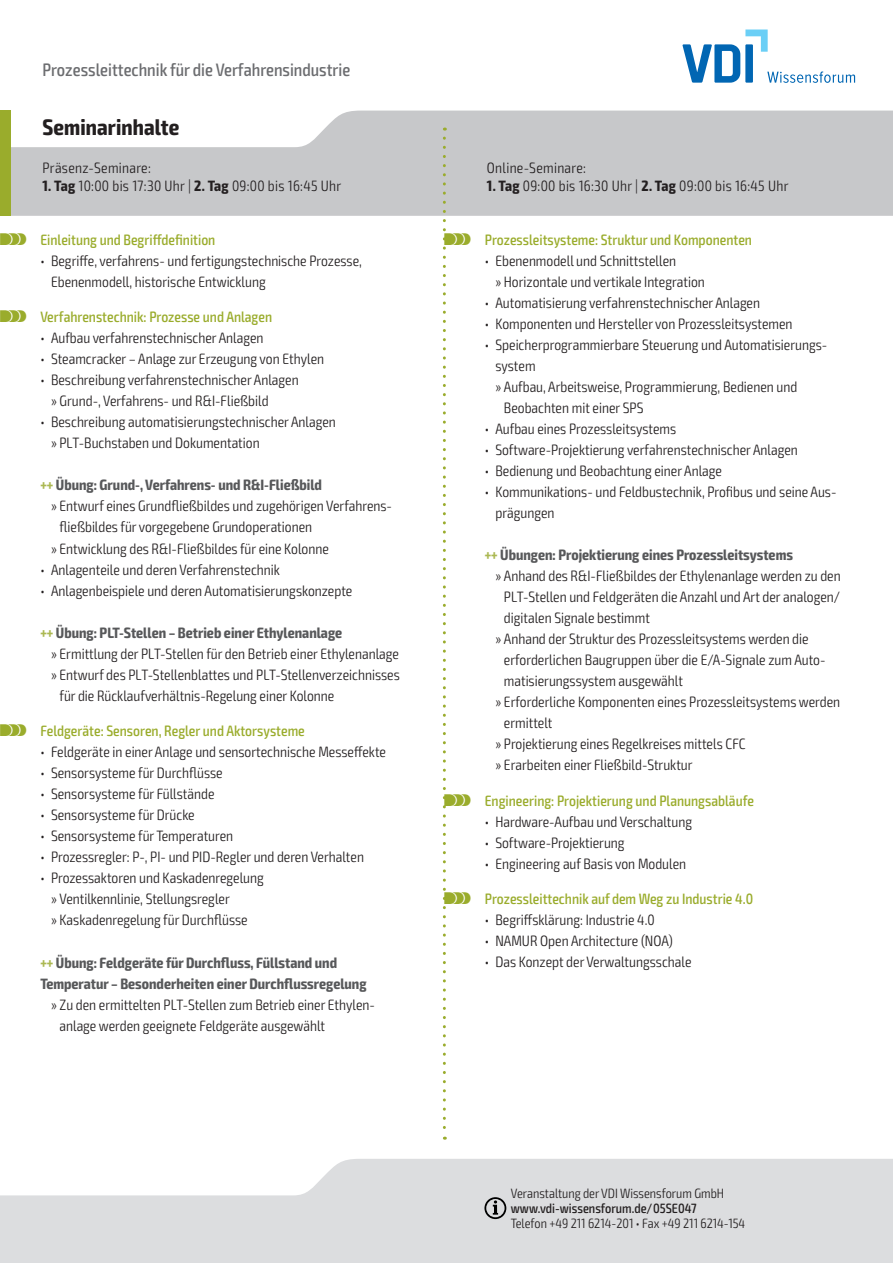
<style>
.page{position:relative;width:893px;height:1263px;background:#fff}
.page>*{position:absolute;margin:0;border:0;box-sizing:border-box;transform-origin:0 0}
.t1{font:700 condensed 22.5px "Exo 2";letter-spacing:.005em;color:#231f20}
.t2{font:500 condensed 18px "Exo 2";color:#6c6d70}
.t3{font:300 condensed 15px/21px "Exo 2";color:#231f20}
.t4{font:500 condensed 15px "Exo 2";color:#9aac2c}
.t5{font:700 condensed 15px/21px "Exo 2";color:#57585a}
.t6{font:300 condensed 15px "Exo 2";letter-spacing:.02em;color:#231f20}
.t7{font:300 condensed 13.5px "Exo 2";color:#231f20}
.t8{font:500 condensed 13.5px "Exo 2";color:#231f20}
.s1{font-weight:700}
.s2{font-family:"VDI Iconset S4 A Regular";font-weight:400;font-stretch:normal}
.s3{color:#abb852}
</style>
<div class="page">
<svg style="left:0;top:1159px;width:893px;height:104px;background:#e0e1e3"></svg>
<svg style="left:11px;top:111px;width:882px;height:105px;background:#cdced0"></svg>
<div style="left:0;top:111px;width:11px;height:105px;background:#9aac2c"></div>
<svg style="left:484px;top:1197px;width:22px;height:22px"></svg>
<svg style="left:682px;top:30px;width:173px;height:53px"></svg>
<svg style="left:443px;top:138px;width:3px;height:1002px"></svg>
<p class="t2" style="left:43px;top:59px;width:309px">Prozessleittechnik für die Verfahrensindustrie</p>
<h1 class="t1" style="left:43px;top:113px;width:138px">Seminarinhalte</h1>
<p class="t6" style="left:43px;top:159px;width:110px">Präsenz-Seminare:</p>
<p class="t6" style="left:43px;top:177px;width:300px"><span class="s1">1. Tag</span> 10:00 bis 17:30 Uhr | <span class="s1">2. Tag</span> 09:00 bis 16:45 Uhr</p>
<p class="t4" style="left:0;top:230px;width:217px"><span class="s2">S</span> Einleitung und Begriffdefinition</p>
<p class="t3" style="left:51px;top:250px;width:312px;text-indent:-11px">• Begriffe, verfahrens- und fertigungstechnische Prozesse,<br>Ebenenmodell, historische Entwicklung</p>
<p class="t4" style="left:0;top:308px;width:274px"><span class="s2">S</span> Verfahrenstechnik: Prozesse und Anlagen</p>
<p class="t3" style="left:40px;top:328px;width:225px">• Aufbau verfahrenstechnischer Anlagen</p>
<p class="t3" style="left:40px;top:349px;width:285px">• Steamcracker – Anlage zur Erzeugung von Ethylen</p>
<p class="t3" style="left:51px;top:370px;width:249px;text-indent:-11px">• Beschreibung verfahrenstechnischer Anlagen » Grund-, Verfahrens- und R&amp;I-Fließbild</p>
<p class="t3" style="left:51px;top:412px;width:286px;text-indent:-11px">• Beschreibung automatisierungstechnischer Anlagen » PLT-Buchstaben und Dokumentation</p>
<p class="t5" style="left:40px;top:475px;width:283px"><span class="s3">+++</span> Übung: Grund-, Verfahrens- und R&amp;I-Fließbild</p>
<p class="t3" style="left:51px;top:496px;width:343px">» Entwurf eines Grundfließbildes und zugehörigen Verfahrens-</p>
<p class="t3" style="left:60px;top:517px;width:254px">fließbildes für vorgegebene Grundoperationen</p>
<p class="t3" style="left:51px;top:538px;width:279px">» Entwicklung des R&amp;I-Fließbildes für eine Kolonne</p>
<p class="t3" style="left:40px;top:559px;width:241px">• Anlagenteile und deren Verfahrenstechnik</p>
<p class="t3" style="left:40px;top:580px;width:313px">• Anlagenbeispiele und deren Automatisierungskonzepte</p>
<p class="t5" style="left:40px;top:622px;width:303px"><span class="s3">+++</span> Übung: PLT-Stellen – Betrieb einer Ethylenanlage</p>
<p class="t3" style="left:51px;top:643px;width:349px">» Ermittlung der PLT-Stellen für den Betrieb einer Ethylenanlage</p>
<p class="t3" style="left:51px;top:664px;width:350px">» Entwurf des PLT-Stellenblattes und PLT-Stellenverzeichnisses</p>
<p class="t3" style="left:60px;top:685px;width:276px">für die Rücklaufverhältnis-Regelung einer Kolonne</p>
<p class="t4" style="left:0;top:722px;width:306px"><span class="s2">S</span> Feldgeräte: Sensoren, Regler und Aktorsysteme</p>
<p class="t3" style="left:40px;top:742px;width:347px">• Feldgeräte in einer Anlage und sensortechnische Messeffekte</p>
<p class="t3" style="left:40px;top:763px;width:184px">• Sensorsysteme für Durchflüsse</p>
<p class="t3" style="left:40px;top:784px;width:176px">• Sensorsysteme für Füllstände</p>
<p class="t3" style="left:40px;top:805px;width:156px">• Sensorsysteme für Drücke</p>
<p class="t3" style="left:40px;top:826px;width:194px">• Sensorsysteme für Temperaturen</p>
<p class="t3" style="left:40px;top:847px;width:325px">• Prozessregler: P-, PI- und PID-Regler und deren Verhalten</p>
<p class="t3" style="left:51px;top:868px;width:214px;text-indent:-11px">• Prozessaktoren und Kaskadenregelung » Ventilkennlinie, Stellungsregler<br>» Kaskadenregelung für Durchflüsse</p>
<p class="t5" style="left:40px;top:952px;width:328px"><span class="s3">+++</span> Übung: Feldgeräte für Durchfluss, Füllstand und<br>Temperatur – Besonderheiten einer Durchflussregelung</p>
<p class="t3" style="left:60px;top:994px;width:315px;text-indent:-9px">» Zu den ermittelten PLT-Stellen zum Betrieb einer Ethylen&shy;anlage werden geeignete Feldgeräte ausgewählt</p>
<p class="t6" style="left:487px;top:159px;width:101px">Online-Seminare:</p>
<p class="t6" style="left:487px;top:177px;width:303px"><span class="s1">1. Tag</span> 09:00 bis 16:30 Uhr | <span class="s1">2. Tag</span> 09:00 bis 16:45 Uhr</p>
<p class="t4" style="left:444px;top:230px;width:309px"><span class="s2">S</span> Prozessleitsysteme: Struktur und Komponenten</p>
<p class="t3" style="left:495px;top:250px;width:211px;text-indent:-11px">• Ebenenmodell und Schnittstellen<br>» Horizontale und vertikale Integration</p>
<p class="t3" style="left:485px;top:292px;width:277px">• Automatisierung verfahrenstechnischer Anlagen</p>
<p class="t3" style="left:485px;top:313px;width:309px">• Komponenten und Hersteller von Prozessleitsystemen</p>
<p class="t3" style="left:485px;top:334px;width:342px">• Speicherprogrammierbare Steuerung und Automatisierungs-</p>
<p class="t3" style="left:495px;top:355px;width:42px">system</p>
<p class="t3" style="left:495px;top:376px;width:303px">» Aufbau, Arbeitsweise, Programmierung, Bedienen und</p>
<p class="t3" style="left:504px;top:397px;width:141px">Beobachten mit einer SPS</p>
<p class="t3" style="left:485px;top:418px;width:193px">• Aufbau eines Prozessleitsystems</p>
<p class="t3" style="left:485px;top:439px;width:315px">• Software-Projektierung verfahrenstechnischer Anlagen</p>
<p class="t3" style="left:485px;top:460px;width:239px">• Bedienung und Beobachtung einer Anlage</p>
<p class="t3" style="left:495px;top:481px;width:343px;text-indent:-11px">• Kommunikations- und Feldbustechnik, Profibus und seine Aus&shy;prägungen</p>
<p class="t5" style="left:485px;top:544px;width:310px"><span class="s3">+++</span> Übungen: Projektierung eines Prozessleitsystems</p>
<p class="t3" style="left:495px;top:565px;width:347px">» Anhand des R&amp;I-Fließbildes der Ethylenanlage werden zu den</p>
<p class="t3" style="left:504px;top:586px;width:338px">PLT-Stellen und Feldgeräten die Anzahl und Art der analogen/</p>
<p class="t3" style="left:504px;top:607px;width:148px">digitalen Signale bestimmt</p>
<p class="t3" style="left:495px;top:628px;width:315px">» Anhand der Struktur des Prozessleitsystems werden die</p>
<p class="t3" style="left:504px;top:649px;width:321px">erforderlichen Baugruppen über die E/A-Signale zum Auto-</p>
<p class="t3" style="left:504px;top:670px;width:180px">matisierungssystem ausgewählt</p>
<p class="t3" style="left:495px;top:691px;width:346px">» Erforderliche Komponenten eines Prozessleitsystems werden</p>
<p class="t3" style="left:504px;top:712px;width:50px">ermittelt</p>
<p class="t3" style="left:495px;top:733px;width:252px">» Projektierung eines Regelkreises mittels CFC</p>
<p class="t3" style="left:495px;top:754px;width:199px">» Erarbeiten einer Fließbild-Struktur</p>
<p class="t4" style="left:444px;top:791px;width:311px"><span class="s2">S</span> Engineering: Projektierung und Planungsabläufe</p>
<p class="t3" style="left:485px;top:811px;width:209px">• Hardware-Aufbau und Verschaltung</p>
<p class="t3" style="left:485px;top:832px;width:141px">• Software-Projektierung</p>
<p class="t3" style="left:485px;top:853px;width:203px">• Engineering auf Basis von Modulen</p>
<p class="t4" style="left:444px;top:890px;width:310px"><span class="s2">S</span> Prozessleittechnik auf dem Weg zu Industrie 4.0</p>
<p class="t3" style="left:485px;top:910px;width:171px">• Begriffsklärung: Industrie 4.0</p>
<p class="t3" style="left:485px;top:931px;width:190px">• NAMUR Open Architecture (NOA)</p>
<p class="t3" style="left:485px;top:952px;width:208px">• Das Konzept der Verwaltungsschale</p>
<p class="t7" style="left:511px;top:1185px;width:215px">Veranstaltung der VDI Wissensforum GmbH</p>
<p class="t8" style="left:511px;top:1200px;width:187px">www.vdi-wissensforum.de/05SE047</p>
<p class="t7" style="left:511px;top:1215px;width:236px">Telefon +49 211 6214-201 • Fax +49 211 6214-154</p>
</div>
